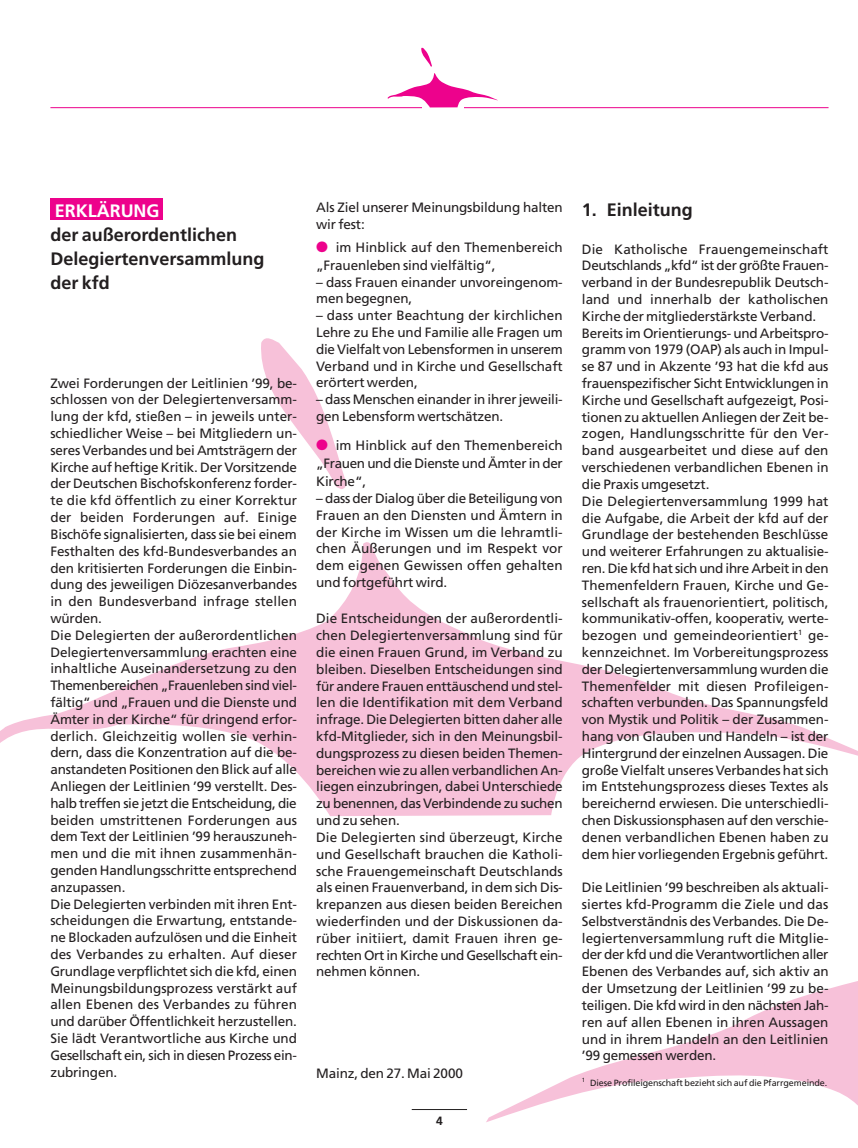
<style>
.page{position:relative;width:858px;height:1148px;background:#fff}
.page>*{position:absolute;margin:0;border:0;box-sizing:border-box;transform-origin:0 0}
.t1{font:700 18px/24px "Frutiger";color:#231f20}
.t2{font:700 18px "Frutiger";color:#fff}
.t3{font:13.5px/16.8px "Frutiger";letter-spacing:-.01em;color:#231f20}
.t4{font:700 12px "Frutiger";color:#231f20}
.t5{font:9px "Frutiger";letter-spacing:-.01em;color:#231f20}
.t6{font:6px "Frutiger";color:#231f20}
.s1{color:#ed028c}
</style>
<div class="page">
<div style="left:50px;top:199px;width:113px;height:21px;background:#ed028c"></div>
<svg style="left:261px;top:338px;width:86px;height:151px"></svg>
<svg style="left:0;top:542px;width:858px;height:274px"></svg>
<svg style="left:486px;top:812px;width:372px;height:310px"></svg>
<hr style="left:50px;top:107px;width:779px;height:1px;background:#ed028c">
<div style="left:423px;top:104px;width:41px;height:12px;background:#fff"></div>
<svg style="left:421px;top:47px;width:11px;height:20px"></svg>
<svg style="left:387px;top:73px;width:111px;height:34px"></svg>
<hr style="left:412px;top:1109px;width:55px;height:1px;background:#231f20">
<h1 class="t2" style="left:55px;top:203px;width:106px">ERKLÄRUNG</h1>
<h1 class="t1" style="left:50px;top:224px;width:216px">der außerordentlichen<br>Delegiertenversammlung der kfd</h1>
<p class="t3" style="left:50px;top:375px;width:248px">Zwei Forderungen der Leitlinien ’99, be&shy;schlossen von der Delegiertenversamm&shy;lung der kfd, stießen – in jeweils unter&shy;schiedlicher Weise – bei Mitgliedern un&shy;seres Verbandes und bei Amtsträgern der Kirche auf heftige Kritik. Der Vorsitzende der Deutschen Bischofskonferenz forder&shy;te die kfd öffentlich zu einer Korrektur der beiden Forderungen auf. Einige Bischöfe signalisierten, dass sie bei einem Festhalten des kfd-Bundesverbandes an den kritisierten Forderungen die Einbin&shy;dung des jeweiligen Diözesanverbandes in den Bundesverband infrage stellen würden.<br>Die Delegierten der außerordentlichen Delegiertenversammlung erachten eine inhaltliche Auseinandersetzung zu den Themenbereichen „Frauenleben sind viel&shy;fältig“ und „Frauen und die Dienste und Ämter in der Kirche“ für dringend erfor&shy;derlich. Gleichzeitig wollen sie verhin&shy;dern, dass die Konzentration auf die be&shy;anstandeten Positionen den Blick auf alle Anliegen der Leitlinien ’99 verstellt. Des&shy;halb treffen sie jetzt die Entscheidung, die beiden umstrittenen Forderungen aus dem Text der Leitlinien ’99 herauszuneh&shy;men und die mit ihnen zusammenhän&shy;genden Handlungsschritte entsprechend anzupassen.<br>Die Delegierten verbinden mit ihren Ent&shy;scheidungen die Erwartung, entstande&shy;ne Blockaden aufzulösen und die Einheit des Verbandes zu erhalten. Auf dieser Grundlage verpflichtet sich die kfd, einen Meinungsbildungsprozess verstärkt auf allen Ebenen des Verbandes zu führen und darüber Öffentlichkeit herzustellen.<br>Sie lädt Verantwortliche aus Kirche und Gesellschaft ein, sich in diesen Prozess ein&shy;zubringen.</p>
<p class="t3" style="left:316px;top:200px;width:248px">Als Ziel unserer Meinungsbildung halten wir fest:</p>
<p class="t3" style="left:316px;top:239px;width:248px;line-height:18px"><span class="s1">●</span> im Hinblick auf den Themenbereich „Frauenleben sind vielfältig“,</p>
<p class="t3" style="left:316px;top:274px;width:248px">– dass Frauen einander unvoreingenom&shy;men begegnen,</p>
<p class="t3" style="left:316px;top:308px;width:248px;text-align:justify">– dass unter Beachtung der kirchlichen Lehre zu Ehe und Familie alle Fragen um die Vielfalt von Lebensformen in unserem Verband und in Kirche und Gesellschaft erörtert werden,</p>
<p class="t3" style="left:316px;top:392px;width:248px">– dass Menschen einander in ihrer jeweili&shy;gen Lebensform wertschätzen.</p>
<p class="t3" style="left:316px;top:437px;width:248px;line-height:18px;text-align:justify"><span class="s1">●</span> im Hinblick auf den Themenbereich „Frauen und die Dienste und Ämter in der Kirche“,</p>
<p class="t3" style="left:316px;top:491px;width:248px;text-align:justify">– dass der Dialog über die Beteiligung von Frauen an den Diensten und Ämtern in der Kirche im Wissen um die lehramtli&shy;chen Äußerungen und im Respekt vor dem eigenen Gewissen offen gehalten und fortgeführt wird.</p>
<p class="t3" style="left:316px;top:611px;width:248px">Die Entscheidungen der außerordentli&shy;chen Delegiertenversammlung sind für die einen Frauen Grund, im Verband zu bleiben. Dieselben Entscheidungen sind für andere Frauen enttäuschend und stel&shy;len die Identifikation mit dem Verband infrage. Die Delegierten bitten daher alle kfd-Mitglieder, sich in den Meinungsbil&shy;dungsprozess zu diesen beiden Themen&shy;bereichen wie zu allen verbandlichen An&shy;liegen einzubringen, dabei Unterschiede zu benennen, das Verbindende zu suchen und zu sehen.<br>Die Delegierten sind überzeugt, Kirche und Gesellschaft brauchen die Katholi&shy;sche Frauengemeinschaft Deutschlands als einen Frauenverband, in dem sich Dis&shy;krepanzen aus diesen beiden Bereichen wiederfinden und der Diskussionen da&shy;rüber initiiert, damit Frauen ihren ge&shy;rechten Ort in Kirche und Gesellschaft ein&shy;nehmen können.</p>
<p class="t3" style="left:316px;top:1065px;width:148px">Mainz, den 27. Mai 2000</p>
<p class="t4" style="left:436px;top:1115px;width:8px">4</p>
<h1 class="t1" style="left:582px;top:199px;width:113px">1. Einleitung</h1>
<p class="t3" style="left:582px;top:241px;width:248px">Die Katholische Frauengemeinschaft Deutschlands „kfd“ ist der größte Frauen&shy;verband in der Bundesrepublik Deutsch&shy;land und innerhalb der katholischen Kirche der mitgliederstärkste Verband.<br>Bereits im Orientierungs- und Arbeitspro&shy;gramm von 1979 (OAP) als auch in Impul&shy;se 87 und in Akzente ’93 hat die kfd aus frauenspezifischer Sicht Entwicklungen in Kirche und Gesellschaft aufgezeigt, Posi&shy;tionen zu aktuellen Anliegen der Zeit be&shy;zogen, Handlungsschritte für den Ver&shy;band ausgearbeitet und diese auf den verschiedenen verbandlichen Ebenen in die Praxis umgesetzt.<br>Die Delegiertenversammlung 1999 hat die Aufgabe, die Arbeit der kfd auf der Grundlage der bestehenden Beschlüsse und weiterer Erfahrungen zu aktualisie&shy;ren. Die kfd hat sich und ihre Arbeit in den Themenfeldern Frauen, Kirche und Ge&shy;sellschaft als frauenorientiert, politisch, kommunikativ-offen, kooperativ, werte&shy;bezogen und gemeindeorientiert<sup>1</sup> ge&shy;kennzeichnet. Im Vorbereitungsprozess der Delegiertenversammlung wurden die Themenfelder mit diesen Profileigen&shy;schaften verbunden. Das Spannungsfeld von Mystik und Politik – der Zusammen&shy;hang von Glauben und Handeln – ist der Hintergrund der einzelnen Aussagen. Die große Vielfalt unseres Verbandes hat sich im Entstehungsprozess dieses Textes als bereichernd erwiesen. Die unterschiedli&shy;chen Diskussionsphasen auf den verschie&shy;denen verbandlichen Ebenen haben zu dem hier vorliegenden Ergebnis geführt.</p>
<p class="t3" style="left:582px;top:880px;width:248px;text-align:justify">Die Leitlinien ’99 beschreiben als aktuali&shy;siertes kfd-Programm die Ziele und das Selbstverständnis des Verbandes. Die De&shy;legiertenversammlung ruft die Mitglie&shy;der der kfd und die Verantwortlichen aller Ebenen des Verbandes auf, sich aktiv an der Umsetzung der Leitlinien ’99 zu be&shy;teiligen. Die kfd wird in den nächsten Jah&shy;ren auf allen Ebenen in ihren Aussagen und in ihrem Handeln an den Leitlinien ’99 gemessen werden.</p>
<p class="t6" style="left:582px;top:1077px;width:5px">1</p>
<p class="t5" style="left:590px;top:1079px;width:239px">Diese Profileigenschaft bezieht sich auf die Pfarrgemeinde.</p>
</div>
